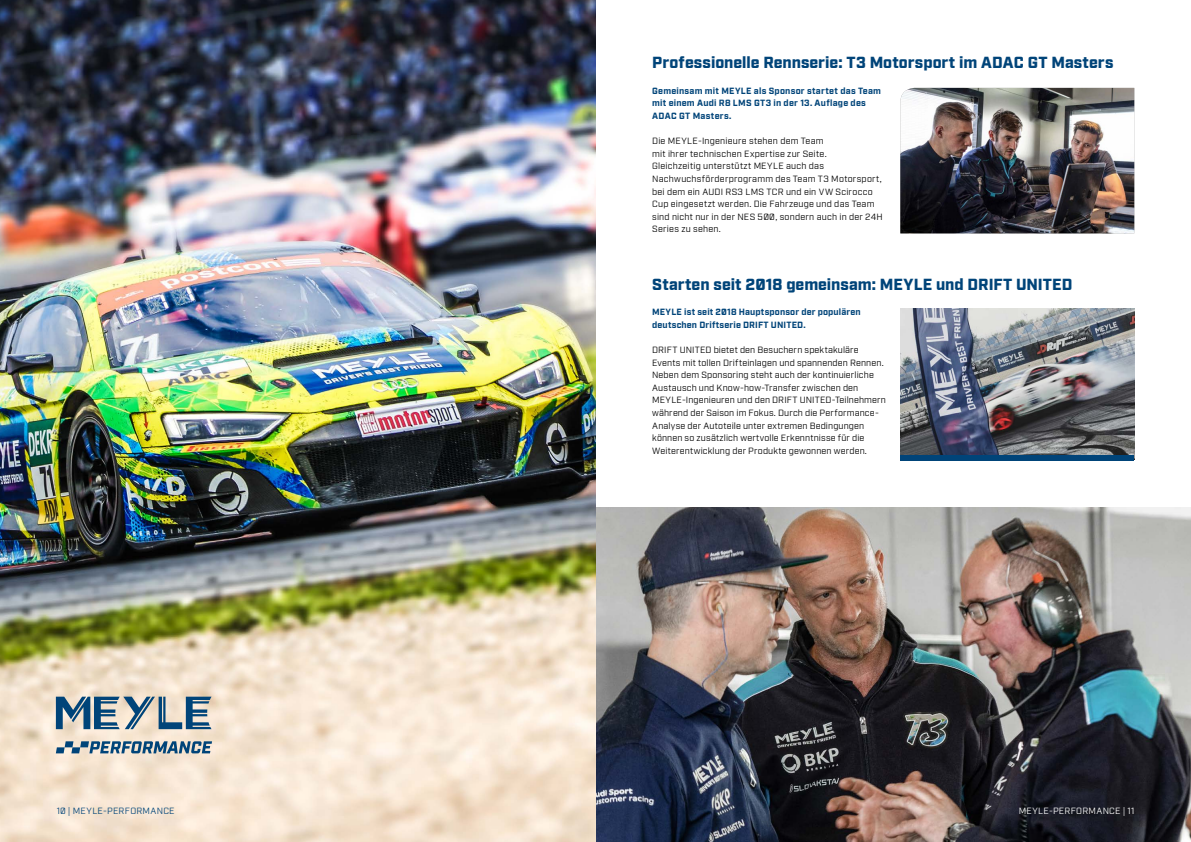
<style>
.page{position:relative;width:1191px;height:842px;background:#fff}
.page>*{position:absolute;margin:0;border:0;box-sizing:border-box;transform-origin:0 0}
.t1{font:900 16px "Industry Meyle";color:#004479}
.t2{font:9px/12.6px "Industry Meyle";letter-spacing:.02em;color:#000}
.t3{font:700 9px/12.6px "Industry Meyle";letter-spacing:.02em;color:#004479}
.t4{font:9px "Industry Meyle";letter-spacing:.03em;color:#fff}
.t5{font:9px "Industry Meyle";letter-spacing:.03em;color:#004479}
</style>
<div class="page">
<img style="left:595px;top:507px;width:596px;height:335px">
<img style="left:0;top:0;width:595px;height:842px">
<img style="left:900px;top:88px;width:234px;height:145px">
<img style="left:900px;top:309px;width:234px;height:146px">
<div style="left:900px;top:455px;width:234px;height:6px;background:#004479"></div>
<svg style="left:56px;top:741px;width:156px;height:12px;background:#718ea2"></svg>
<svg style="left:56px;top:697px;width:155px;height:32px;background:#859aa7"></svg>
<p class="t5" style="left:57px;top:805px;width:119px">10 | MEYLE-PERFORMANCE</p>
<h1 class="t1" style="left:652px;top:53px;width:463px">Professionelle Rennserie: T3 Motorsport im ADAC GT Masters</h1>
<p class="t3" style="left:652px;top:85px;width:230px">Gemeinsam mit MEYLE als Sponsor startet das Team mit einem Audi R8 LMS GT3 in der 13. Auflage des<br>ADAC GT Masters.</p>
<p class="t2" style="left:652px;top:135px;width:232px">Die MEYLE-Ingenieure stehen dem Team<br>mit ihrer technischen Expertise zur Seite.<br>Gleichzeitig unterstützt MEYLE auch das Nachwuchsförderprogramm des Team T3 Motorsport, bei dem ein AUDI RS3 LMS TCR und ein VW Scirocco Cup eingesetzt werden. Die Fahrzeuge und das Team sind nicht nur in der NES 500, sondern auch in der 24H Series zu sehen.</p>
<h1 class="t1" style="left:652px;top:275px;width:422px">Starten seit 2018 gemeinsam: MEYLE und DRIFT UNITED</h1>
<p class="t3" style="left:652px;top:306px;width:210px">MEYLE ist seit 2018 Hauptsponsor der populären deutschen Driftserie DRIFT UNITED.</p>
<p class="t2" style="left:652px;top:344px;width:235px">DRIFT UNITED bietet den Besuchern spektakuläre Events mit tollen Drifteinlagen und spannenden Rennen.<br>Neben dem Sponsoring steht auch der kontinuierliche Austausch und Know-how-Transfer zwischen den MEYLE-Ingenieuren und den DRIFT UNITED-Teilnehmern während der Saison im Fokus. Durch die Performance-Analyse der Autoteile unter extremen Bedingungen können so zusätzlich wertvolle Erkenntnisse für die Weiterentwicklung der Produkte gewonnen werden.</p>
<p class="t4" style="left:1018px;top:805px;width:117px">MEYLE-PERFORMANCE | 11</p>
</div>
